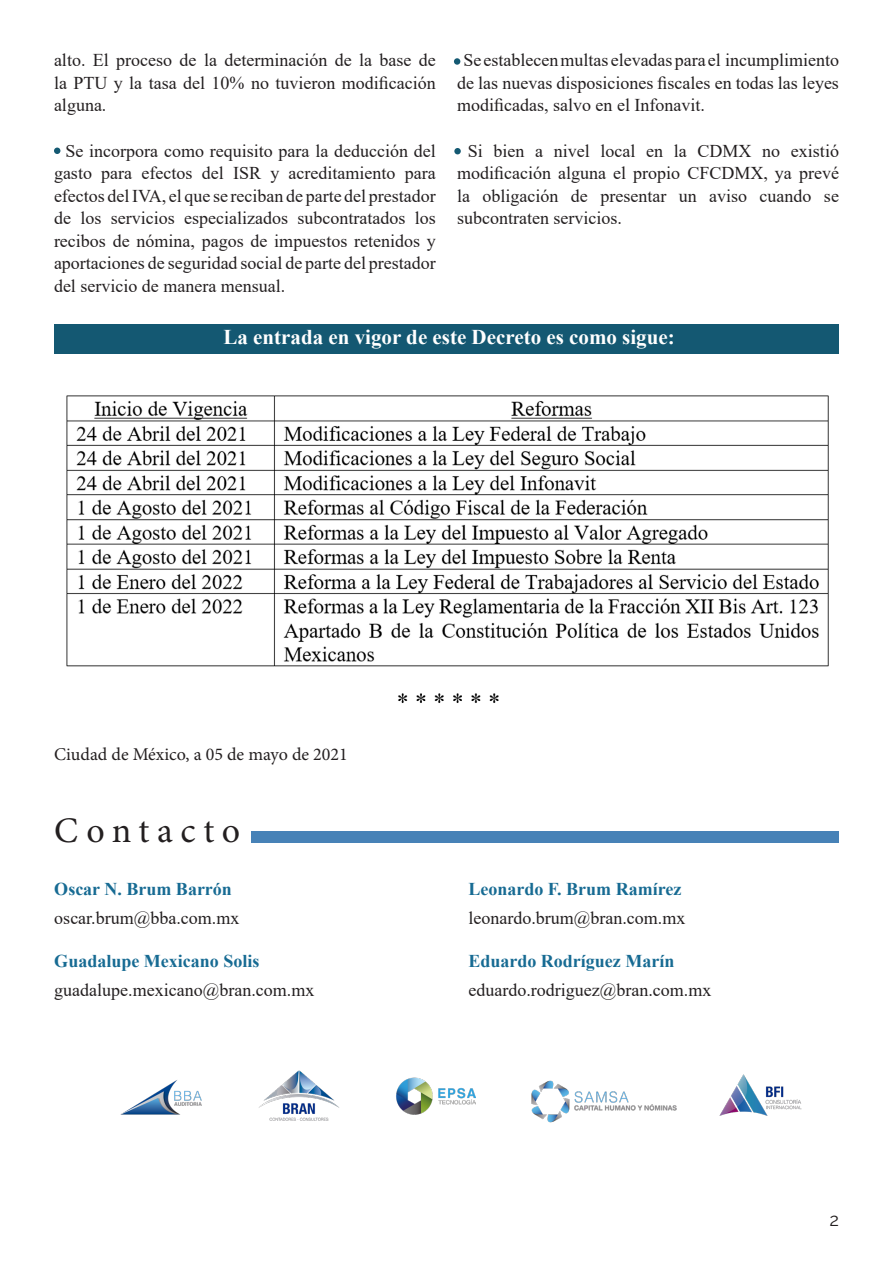
<style>
.page{position:relative;width:893px;height:1263px;background:#fff}
.page>*{position:absolute;margin:0;border:0;box-sizing:border-box;transform-origin:0 0}
.t1{font:36px "Minion Pro";letter-spacing:.21em;color:#231f20}
.t2{font:700 21px "Times New Roman";color:#fff}
.t3{font:18px/22.5px "Times New Roman";color:#231f20;text-align:justify}
.t4{font:700 18px "Times New Roman";color:#176b93}
.t5{font:18px "Minion Pro";color:#231f20}
.t6{font:18px "Raleway";color:#231f20}
</style>
<div class="page">
<div style="left:54px;top:324px;width:785px;height:30px;background:#145872"></div>
<img style="left:66px;top:395px;width:763px;height:272px">
<img style="left:398px;top:693px;width:101px;height:10px">
<div style="left:252px;top:831px;width:587px;height:12px;background:#4782b7"></div>
<img style="left:120px;top:1080px;width:82px;height:35px">
<img style="left:720px;top:1074px;width:82px;height:42px">
<img style="left:258px;top:1070px;width:81px;height:51px">
<img style="left:396px;top:1077px;width:80px;height:38px">
<img style="left:531px;top:1080px;width:146px;height:43px">
<svg style="left:54px;top:148px;width:6px;height:6px"></svg>
<div style="left:454px;top:148px;width:7px;height:6px;background:#145972;border-radius:50%"></div>
<div style="left:454px;top:58px;width:6px;height:7px;background:#145972;border-radius:50%"></div>
<p class="t3" style="left:54px;top:49px;width:383px">alto. El proceso de la determinación de la base de la PTU y la tasa del 10% no tuvieron modificación alguna.</p>
<p class="t3" style="left:54px;top:139px;width:383px;text-indent:12px">Se incorpora como requisito para la deducción del gasto para efectos del ISR y acreditamiento para efectos del IVA, el que se reciban de parte del prestador de los servicios especializados subcontratados los recibos de nómina, pagos de impuestos retenidos y aportaciones de seguridad social de parte del prestador del servicio de manera mensual.</p>
<p class="t3" style="left:457px;top:49px;width:383px;text-indent:6px">Se establecen multas elevadas para el incumplimiento de las nuevas disposiciones fiscales en todas las leyes modificadas, salvo en el Infonavit.</p>
<p class="t3" style="left:457px;top:139px;width:383px;text-indent:11px">Si bien a nivel local en la CDMX no existió modificación alguna el propio CFCDMX, ya prevé la obligación de presentar un aviso cuando se subcontraten servicios.</p>
<p class="t2" style="left:224px;top:322px;width:453px">La entrada en vigor de este Decreto es como sigue:</p>
<p class="t5" style="left:54px;top:743px;width:295px">Ciudad de México, a 05 de mayo de 2021</p>
<p class="t1" style="left:54px;top:806px;width:187px">Contacto</p>
<p class="t4" style="left:54px;top:876px;width:179px">Oscar N. Brum Barrón</p>
<p class="t3" style="left:54px;top:906px;width:187px">oscar.brum@bba.com.mx</p>
<p class="t4" style="left:54px;top:948px;width:207px">Guadalupe Mexicano Solis</p>
<p class="t3" style="left:54px;top:978px;width:262px">guadalupe.mexicano@bran.com.mx</p>
<p class="t4" style="left:468px;top:876px;width:214px">Leonardo F. Brum Ramírez</p>
<p class="t3" style="left:468px;top:906px;width:219px">leonardo.brum@bran.com.mx</p>
<p class="t4" style="left:468px;top:948px;width:208px">Eduardo Rodríguez Marín</p>
<p class="t3" style="left:468px;top:978px;width:245px">eduardo.rodriguez@bran.com.mx</p>
<p class="t6" style="left:829px;top:1209px;width:11px">2</p>
</div>
